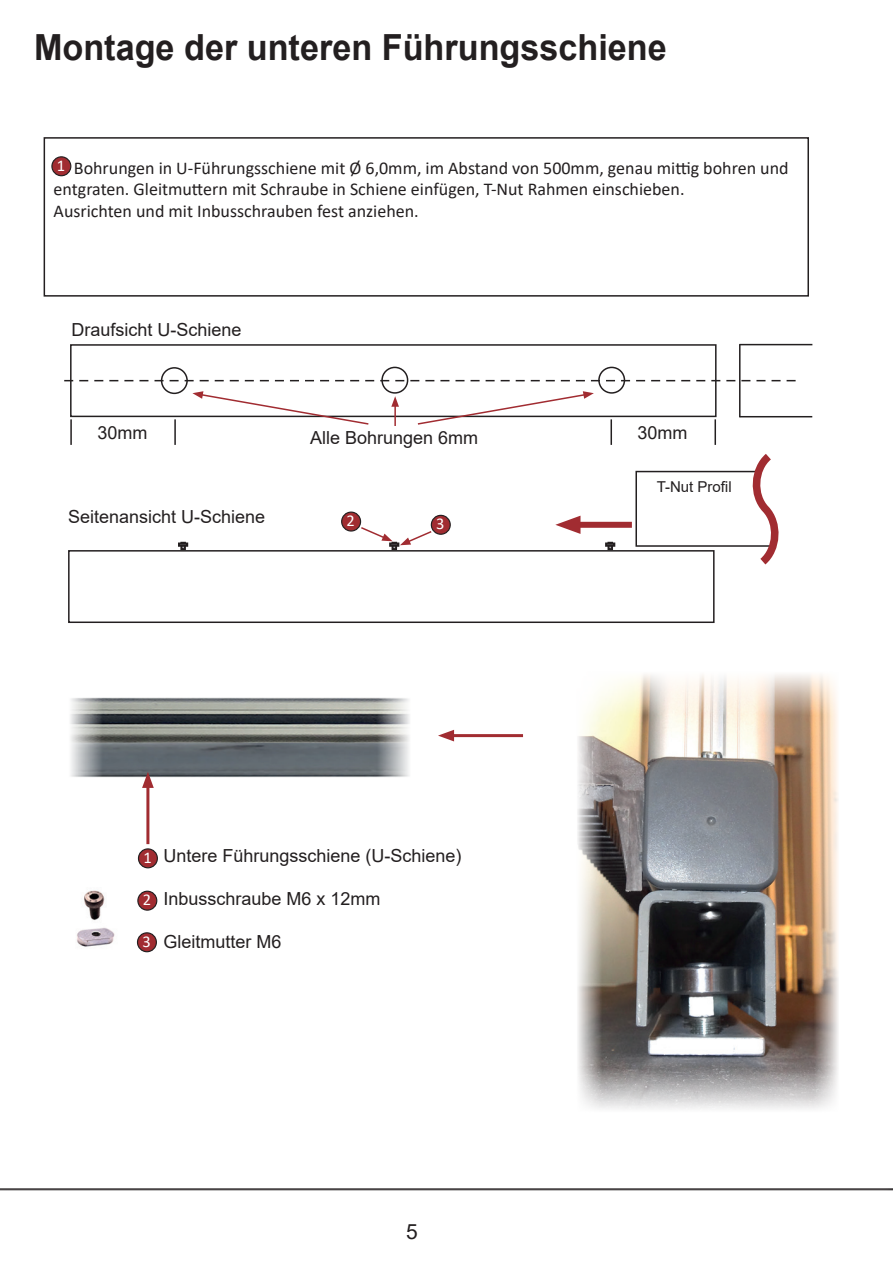
<style>
.page{position:relative;width:893px;height:1263px;background:#fff}
.page>*{position:absolute;margin:0;border:0;box-sizing:border-box;transform-origin:0 0}
.t1{font:700 36px "Arial";color:#231f20;scale:.95 1}
.t2{font:21px "Arial";color:#231f20}
.t3{font:18px/21.6px "Calibri";color:#231f20}
.t4{font:18px "Arial";color:#231f20}
.t5{font:16.5px "Calibri";color:#fff}
.t6{font:15px "Arial";color:#231f20}
.s1{font-family:"Calibri";font-size:16.5px;color:#fff}
</style>
<div class="page">
<img style="left:70px;top:697px;width:340px;height:106px">
<div style="left:44px;top:137px;width:765px;height:160px;border:2px solid #231f20"></div>
<div style="left:52px;top:157px;width:19px;height:19px;background:#a12c31;border-radius:50%"></div>
<div style="left:51px;top:156px;width:20px;height:20px;border:1px solid #231f20;border-radius:50%"></div>
<div style="left:138px;top:849px;width:19px;height:19px;background:#a12c31;border-radius:50%"></div>
<div style="left:138px;top:848px;width:20px;height:20px;border:1px solid #231f20;border-radius:50%"></div>
<div style="left:138px;top:891px;width:19px;height:19px;background:#a12c31;border-radius:50%"></div>
<div style="left:137px;top:891px;width:20px;height:20px;border:1px solid #231f20;border-radius:50%"></div>
<div style="left:138px;top:933px;width:18px;height:19px;background:#a12c31;border-radius:50%"></div>
<div style="left:137px;top:932px;width:20px;height:20px;border:1px solid #231f20;border-radius:50%"></div>
<div style="left:342px;top:512px;width:19px;height:19px;background:#a12c31;border-radius:50%"></div>
<div style="left:341px;top:511px;width:20px;height:21px;border:1px solid #231f20;border-radius:50%"></div>
<div style="left:70px;top:344px;width:646px;height:73px;border:2px solid #231f20"></div>
<div style="left:161px;top:367px;width:27px;height:27px;border:2px solid #231f20;border-radius:50%"></div>
<div style="left:381px;top:367px;width:27px;height:27px;border:2px solid #231f20;border-radius:50%"></div>
<div style="left:598px;top:367px;width:27px;height:27px;border:2px solid #231f20;border-radius:50%"></div>
<svg style="left:64px;top:380px;width:732px;height:1px"></svg>
<svg style="left:192px;top:391px;width:178px;height:34px"></svg>
<svg style="left:416px;top:391px;width:178px;height:34px"></svg>
<hr style="left:394px;top:404px;width:2px;height:22px;background:#a12c31">
<svg style="left:391px;top:396px;width:8px;height:11px"></svg>
<div style="left:68px;top:550px;width:647px;height:73px;border:2px solid #231f20"></div>
<svg style="left:177px;top:541px;width:12px;height:10px"></svg>
<svg style="left:604px;top:541px;width:12px;height:10px"></svg>
<div style="left:431px;top:515px;width:19px;height:19px;background:#a12c31;border-radius:50%"></div>
<div style="left:431px;top:515px;width:20px;height:20px;border:1px solid #231f20;border-radius:50%"></div>
<svg style="left:359px;top:526px;width:74px;height:25px"></svg>
<div style="left:635px;top:471px;width:139px;height:76px;border:2px solid #231f20"></div>
<div style="left:570px;top:522px;width:62px;height:6px;background:#a12c31"></div>
<svg style="left:555px;top:516px;width:25px;height:18px"></svg>
<svg style="left:752px;top:454px;width:27px;height:111px"></svg>
<img style="left:76px;top:890px;width:39px;height:57px">
<hr style="left:70px;top:419px;width:2px;height:26px;background:#231f20">
<hr style="left:174px;top:419px;width:2px;height:26px;background:#231f20">
<hr style="left:610px;top:419px;width:2px;height:26px;background:#231f20">
<hr style="left:714px;top:419px;width:2px;height:26px;background:#231f20">
<hr style="left:739px;top:344px;width:1px;height:73px;background:#231f20">
<hr style="left:739px;top:344px;width:73px;height:1px;background:#231f20">
<hr style="left:739px;top:416px;width:73px;height:1px;background:#231f20">
<hr style="left:448px;top:734px;width:75px;height:3px;background:#a12c31">
<svg style="left:438px;top:730px;width:16px;height:11px"></svg>
<hr style="left:146px;top:782px;width:3px;height:62px;background:#a12c31">
<svg style="left:142px;top:772px;width:12px;height:16px"></svg>
<img style="left:577px;top:674px;width:262px;height:435px">
<h1 class="t1" style="left:34px;top:22px;width:668px">Montage der unteren Führungsschiene</h1>
<p class="t3" style="left:54px;top:158px;width:736px;text-indent:20px">Bohrungen in U-Führungsschiene mit Ø 6,0mm, im Abstand von 500mm, genau mittig bohren und entgraten. Gleitmuttern mit Schraube in Schiene einfügen, T-Nut Rahmen einschieben.<br>Ausrichten und mit Inbusschrauben fest anziehen.</p>
<p class="t5" style="left:57px;top:154px;width:10px">1</p>
<p class="t4" style="left:71px;top:317px;width:172px">Draufsicht U-Schiene</p>
<p class="t4" style="left:97px;top:420px;width:52px">30mm</p>
<p class="t4" style="left:637px;top:420px;width:52px">30mm</p>
<p class="t4" style="left:310px;top:425px;width:170px">Alle Bohrungen 6mm</p>
<p class="t4" style="left:68px;top:504px;width:199px">Seitenansicht U-Schiene</p>
<p class="t5" style="left:347px;top:509px;width:10px">2</p>
<p class="t5" style="left:436px;top:512px;width:10px">3</p>
<p class="t4" style="left:163px;top:843px;width:300px">Untere Führungsschiene (U-Schiene)</p>
<p class="t4" style="left:163px;top:886px;width:219px">Inbusschraube M6 x 12mm</p>
<p class="t4" style="left:142px;top:929px;width:141px"><span class="s1">3</span> Gleitmutter M6</p>
<p class="t5" style="left:143px;top:846px;width:10px">1</p>
<p class="t5" style="left:143px;top:888px;width:10px">2</p>
<p class="t2" style="left:406px;top:1217px;width:13px">5</p>
<p class="t6" style="left:657px;top:477px;width:77px">T-Nut Profil</p>
</div>
